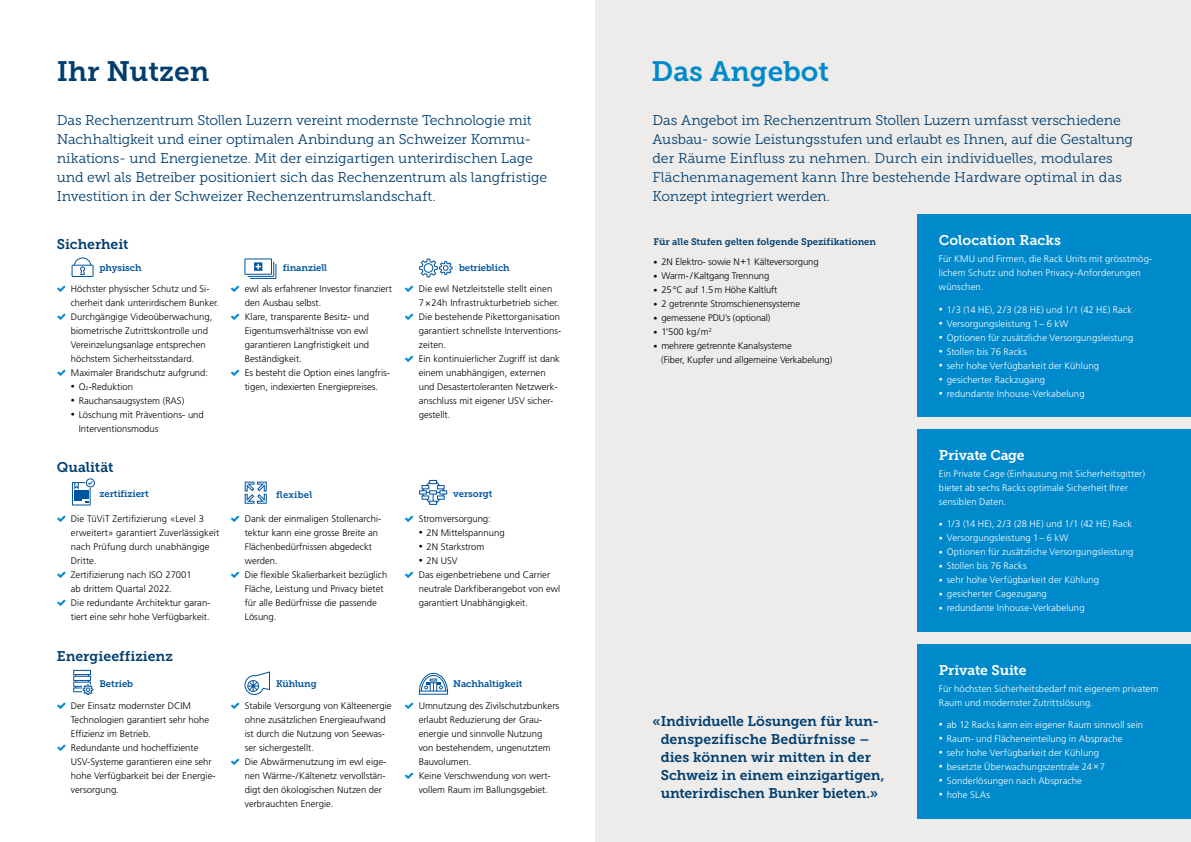
<style>
.page{position:relative;width:1191px;height:842px;background:#fff}
.page>*{position:absolute;margin:0;border:0;box-sizing:border-box;transform-origin:0 0}
.t1{font:28px "Museo Slab 700";color:#008acb}
.t2{font:28px "Museo Slab 700";color:#003e6f}
.t3{font:14px/19px "Museo Slab 300";letter-spacing:-.005em;color:#003e6f}
.t4{font:14px/18px "Museo Slab 700";letter-spacing:-.005em;color:#003e6f;text-align:center}
.t5{font:14px "Museo Slab 700";letter-spacing:-.005em;color:#fff}
.t6{font:14px "Museo Slab 700";letter-spacing:-.025em;color:#fff}
.t7{font:300 9.5px/14px "Frutiger LT Std";color:#000}
.t8{font:300 9.5px/14px "Frutiger LT Std";letter-spacing:.01em;color:#fff}
.t9{font:9.5px "Museo Slab 700";letter-spacing:-.01em;color:#00549d}
.t10{font:9.5px "Museo Slab 700";color:#003e6f}
.t11{font:9.5px "Museo Slab 700";letter-spacing:.02em;color:#00549d}
.s1{font-size:8px}
.s2{font-size:5.5px}
</style>
<div class="page">
<div style="left:595px;top:0;width:596px;height:842px;background:#edeceb"></div>
<svg style="left:72px;top:257px;width:22px;height:20px"></svg>
<svg style="left:72px;top:478px;width:23px;height:27px"></svg>
<svg style="left:245px;top:482px;width:22px;height:22px"></svg>
<svg style="left:419px;top:480px;width:28px;height:25px"></svg>
<svg style="left:244px;top:258px;width:32px;height:21px"></svg>
<svg style="left:419px;top:259px;width:33px;height:18px"></svg>
<svg style="left:73px;top:670px;width:20px;height:25px"></svg>
<svg style="left:244px;top:671px;width:26px;height:24px"></svg>
<svg style="left:419px;top:673px;width:29px;height:22px"></svg>
<div style="left:917px;top:214px;width:274px;height:203px;background:#008acb"></div>
<div style="left:917px;top:644px;width:274px;height:174px;background:#008acb"></div>
<div style="left:917px;top:429px;width:274px;height:202px;background:#008acb"></div>
<h1 class="t2" style="left:57px;top:55px;width:154px">Ihr Nutzen</h1>
<p class="t3" style="left:57px;top:111px;width:492px">Das Rechenzentrum Stollen Luzern vereint modernste Technologie mit Nachhaltigkeit und einer optimalen Anbindung an Schweizer Kommu&shy;nikations- und Energienetze. Mit der einzigartigen unterirdischen Lage und ewl als Betreiber positioniert sich das Rechenzentrum als langfristige Investition in der Schweizer Rechenzentrumslandschaft.</p>
<h2 class="t4" style="left:57px;top:235px;width:73px">Sicherheit</h2>
<p class="t9" style="left:99px;top:263px;width:44px">physisch</p>
<p class="t7" style="left:71px;top:282px;width:149px">Höchster physischer Schutz und Si&shy;cherheit dank unterirdischem Bunker.<br>Durchgängige Videoüberwachung, biometrische Zutrittskontrolle und Vereinzelungsanlage entsprechen höchstem Sicherheitsstandard.<br>Maximaler Brandschutz aufgrund:</p>
<p class="t7" style="left:71px;top:380px;width:64px"><span class="s1">•</span> O<span class="s2">2</span>-Reduktion</p>
<p class="t7" style="left:71px;top:394px;width:115px"><span class="s1">•</span> Rauchansaugsystem (RAS)</p>
<p class="t7" style="left:79px;top:408px;width:127px;text-indent:-8px"><span class="s1">•</span> Löschung mit Präventions- und<br>Interventionsmodus</p>
<h2 class="t4" style="left:57px;top:458px;width:58px">Qualität</h2>
<p class="t9" style="left:99px;top:489px;width:51px">zertifiziert</p>
<p class="t9" style="left:283px;top:263px;width:46px">finanziell</p>
<p class="t9" style="left:459px;top:263px;width:52px">betrieblich</p>
<p class="t7" style="left:245px;top:282px;width:149px">ewl als erfahrener Investor finanziert den Ausbau selbst.<br>Klare, transparente Besitz- und<br>Eigentumsverhältnisse von ewl garantieren Langfristigkeit und<br>Beständigkeit.<br>Es besteht die Option eines langfris&shy;tigen, indexierten Energiepreises.</p>
<p class="t7" style="left:419px;top:282px;width:144px">Die ewl Netzleitstelle stellt einen<br>7×24h Infrastrukturbetrieb sicher.<br>Die bestehende Pikettorganisation garantiert schnellste Interventions&shy;zeiten.<br>Ein kontinuierlicher Zugriff ist dank einem unabhängigen, externen und Desastertoleranten Netzwerk&shy;anschluss mit eigener USV sicher&shy;gestellt.</p>
<p class="t11" style="left:276px;top:489px;width:38px">flexibel</p>
<p class="t9" style="left:453px;top:489px;width:41px">versorgt</p>
<p class="t7" style="left:71px;top:512px;width:150px">Die TüViT Zertifizierung «Level 3 erweitert» garantiert Zuverlässigkeit nach Prüfung durch unabhängige<br>Dritte.<br>Zertifizierung nach ISO 27001<br>ab drittem Quartal 2022.<br>Die redundante Architektur garan&shy;tiert eine sehr hohe Verfügbarkeit.</p>
<p class="t7" style="left:245px;top:512px;width:144px">Dank der einmaligen Stollenarchi&shy;tektur kann eine grosse Breite an<br>Flächenbedürfnissen abgedeckt werden.<br>Die flexible Skalierbarkeit bezüglich<br>Fläche, Leistung und Privacy bietet für alle Bedürfnisse die passende<br>Lösung.</p>
<p class="t7" style="left:419px;top:512px;width:74px">Stromversorgung:</p>
<p class="t7" style="left:419px;top:526px;width:87px"><span class="s1">•</span> 2N Mittelspannung</p>
<p class="t7" style="left:419px;top:540px;width:67px"><span class="s1">•</span> 2N Starkstrom</p>
<p class="t7" style="left:419px;top:554px;width:143px"><span class="s1">•</span> 2N USV<br>Das eigenbetriebene und Carrier neutrale Darkfiberangebot von ewl garantiert Unabhängigkeit.</p>
<h2 class="t4" style="left:57px;top:647px;width:118px">Energieeffizienz</h2>
<p class="t9" style="left:99px;top:678px;width:35px">Betrieb</p>
<p class="t9" style="left:276px;top:678px;width:42px">Kühlung</p>
<p class="t9" style="left:453px;top:678px;width:71px">Nachhaltigkeit</p>
<p class="t7" style="left:71px;top:699px;width:146px">Der Einsatz modernster DCIM<br>Technologien garantiert sehr hohe<br>Effizienz im Betrieb.<br>Redundante und hocheffiziente<br>USV-Systeme garantieren eine sehr hohe Verfügbarkeit bei der Energie&shy;versorgung.</p>
<p class="t7" style="left:245px;top:699px;width:148px">Stabile Versorgung von Kälteenergie ohne zusätzlichen Energieaufwand ist durch die Nutzung von Seewas&shy;ser sichergestellt.<br>Die Abwärmenutzung im ewl eige&shy;nen Wärme-/Kältenetz vervollstän&shy;digt den ökologischen Nutzen der verbrauchten Energie.</p>
<p class="t7" style="left:419px;top:699px;width:142px">Umnutzung des Zivilschutzbunkers erlaubt Reduzierung der Grau&shy;energie und sinnvolle Nutzung von bestehendem, ungenutztem<br>Bauvolumen.<br>Keine Verschwendung von wert&shy;vollem Raum im Ballungsgebiet.</p>
<h1 class="t1" style="left:651px;top:55px;width:179px">Das Angebot</h1>
<p class="t3" style="left:652px;top:111px;width:482px">Das Angebot im Rechenzentrum Stollen Luzern umfasst verschiedene Ausbau- sowie Leistungsstufen und erlaubt es Ihnen, auf die Gestaltung der Räume Einfluss zu nehmen. Durch ein individuelles, modulares Flächenmanagement kann Ihre bestehende Hardware optimal in das Konzept integriert werden.</p>
<p class="t10" style="left:653px;top:237px;width:224px">Für alle Stufen gelten folgende Spezifikationen</p>
<p class="t7" style="left:653px;top:255px;width:167px"><span class="s1">•</span> 2N Elektro- sowie N+1 Kälteversorgung</p>
<p class="t7" style="left:653px;top:269px;width:117px"><span class="s1">•</span> Warm- /Kaltgang Trennung</p>
<p class="t7" style="left:653px;top:283px;width:125px"><span class="s1">•</span> 25°C auf 1.5m Höhe Kaltluft</p>
<p class="t7" style="left:653px;top:297px;width:148px"><span class="s1">•</span> 2 getrennte Stromschienensysteme</p>
<p class="t7" style="left:653px;top:311px;width:118px"><span class="s1">•</span> gemessene PDU’s (optional)</p>
<p class="t7" style="left:653px;top:325px;width:60px"><span class="s1">•</span> 1’500 kg/m<sup>2</sup></p>
<p class="t7" style="left:661px;top:339px;width:173px;text-indent:-8px"><span class="s1">•</span> mehrere getrennte Kanalsysteme<br>(Fiber, Kupfer und allgemeine Verkabelung)</p>
<h2 class="t4" style="left:652px;top:712px;width:233px">«Individuelle Lösungen für kun&shy;denspezifische Bedürfnisse – dies können wir mitten in der<br>Schweiz in einem einzigartigen, unterirdischen Bunker bieten.»</h2>
<h2 class="t5" style="left:939px;top:232px;width:124px">Colocation Racks</h2>
<p class="t8" style="left:939px;top:252px;width:215px">Für KMU und Firmen, die Rack Units mit grösstmög&shy;lichem Schutz und hohen Privacy-Anforderungen wünschen.</p>
<p class="t8" style="left:939px;top:302px;width:195px"><span class="s1">•</span> 1/3 (14 HE), 2/3 (28 HE) und 1/1 (42 HE) Rack</p>
<p class="t8" style="left:939px;top:316px;width:131px"><span class="s1">•</span> Versorgungsleistung 1 – 6 kW</p>
<p class="t8" style="left:939px;top:330px;width:196px"><span class="s1">•</span> Optionen für zusätzliche Versorgungsleistung</p>
<p class="t8" style="left:939px;top:344px;width:89px"><span class="s1">•</span> Stollen bis 76 Racks</p>
<p class="t8" style="left:939px;top:358px;width:162px"><span class="s1">•</span> sehr hohe Verfügbarkeit der Kühlung</p>
<p class="t8" style="left:939px;top:372px;width:108px"><span class="s1">•</span> gesicherter Rackzugang</p>
<p class="t8" style="left:939px;top:386px;width:147px"><span class="s1">•</span> redundante Inhouse-Verkabelung</p>
<h2 class="t6" style="left:939px;top:447px;width:87px">Private Cage</h2>
<p class="t8" style="left:939px;top:467px;width:208px">Ein Private Cage (Einhausung mit Sicherheitsgitter) bietet ab sechs Racks optimale Sicherheit Ihrer sensiblen Daten.</p>
<p class="t8" style="left:939px;top:517px;width:195px"><span class="s1">•</span> 1/3 (14 HE), 2/3 (28 HE) und 1/1 (42 HE) Rack</p>
<p class="t8" style="left:939px;top:531px;width:131px"><span class="s1">•</span> Versorgungsleistung 1 – 6 kW</p>
<p class="t8" style="left:939px;top:545px;width:196px"><span class="s1">•</span> Optionen für zusätzliche Versorgungsleistung</p>
<p class="t8" style="left:939px;top:559px;width:89px"><span class="s1">•</span> Stollen bis 76 Racks</p>
<p class="t8" style="left:939px;top:573px;width:162px"><span class="s1">•</span> sehr hohe Verfügbarkeit der Kühlung</p>
<p class="t8" style="left:939px;top:587px;width:109px"><span class="s1">•</span> gesicherter Cagezugang</p>
<p class="t8" style="left:939px;top:601px;width:147px"><span class="s1">•</span> redundante Inhouse-Verkabelung</p>
<h2 class="t5" style="left:939px;top:662px;width:89px">Private Suite</h2>
<p class="t8" style="left:939px;top:681px;width:221px">Für höchsten Sicherheitsbedarf mit eigenem privatem<br>Raum und modernster Zutrittslösung.</p>
<p class="t8" style="left:939px;top:718px;width:206px"><span class="s1">•</span> ab 12 Racks kann ein eigener Raum sinnvoll sein</p>
<p class="t8" style="left:939px;top:732px;width:185px"><span class="s1">•</span> Raum- und Flächeneinteilung in Absprache</p>
<p class="t8" style="left:939px;top:746px;width:162px"><span class="s1">•</span> sehr hohe Verfügbarkeit der Kühlung</p>
<p class="t8" style="left:939px;top:760px;width:168px"><span class="s1">•</span> besetzte Überwachungszentrale 24×7</p>
<p class="t8" style="left:939px;top:774px;width:145px"><span class="s1">•</span> Sonderlösungen nach Absprache</p>
<p class="t8" style="left:939px;top:788px;width:53px"><span class="s1">•</span> hohe SLAs</p>
</div>
